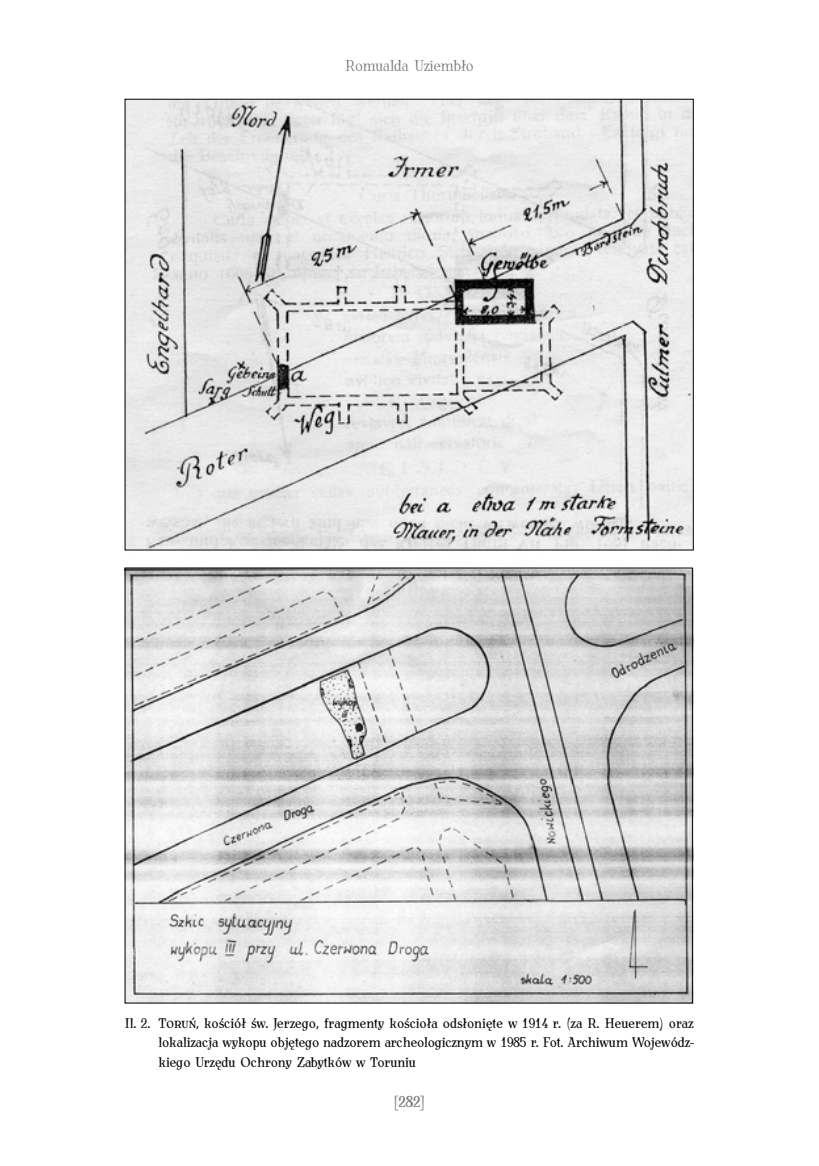
<style>
.page{position:relative;width:819px;height:1166px;background:#fff}
.page>*{position:absolute;margin:0;border:0;box-sizing:border-box;transform-origin:0 0}
.t1{font:300 15.75px "Antykwa Torunska Cond";letter-spacing:-.01em;color:#787878}
.t2{font:15.75px "Antykwa Torunska Cond Med";color:#787878}
.t3{font:14px/19.2px "Antykwa Torunska Cond";letter-spacing:-.01em;color:#000;text-align:justify}
</style>
<div class="page">
<img style="left:125px;top:101px;width:568px;height:902px">
<p class="t1" style="left:345px;top:54px;width:130px">Romualda Uziembło</p>
<p class="t3" style="left:159px;top:1013px;width:536px;text-indent:-34px">Il. 2. Toruń, kościół św. Jerzego, fragmenty kościoła odsłonięte w 1914 r. (za R. Heuerem) oraz lokalizacja wykopu objętego nadzorem archeologicznym w 1985 r. Fot. Archiwum Wojewódz&shy;kiego Urzędu Ochrony Zabytków w Toruniu</p>
<p class="t2" style="left:394px;top:1089px;width:31px">[282]</p>
</div>
